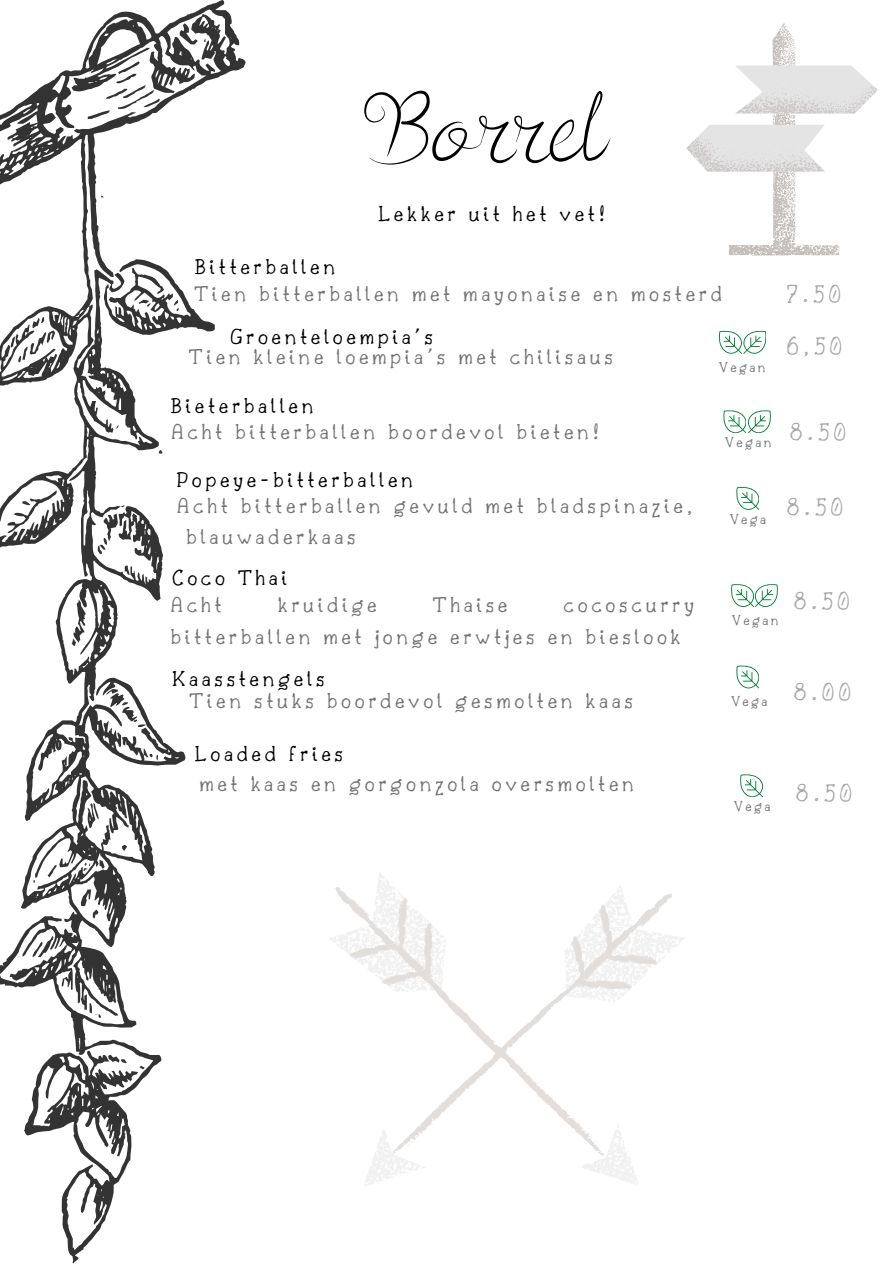
<style>
.page{position:relative;width:894px;height:1264px;background:#fff}
.page>*{position:absolute;margin:0;border:0;box-sizing:border-box;transform-origin:0 0}
.t1{font:113.1px "Alamanda";color:#000}
.t2{font:300 25.2px "Drukaatie Burti";letter-spacing:.16em;color:#a6a6a6}
.t3{font:300 22.8px/31.5px "Drukaatie Burti";letter-spacing:.16em;color:#737373}
.t4{font:300 22.8px "Drukaatie Burti";letter-spacing:.16em;color:#000}
.t5{font:300 15px "Drukaatie Burti";letter-spacing:.16em;color:#737373}
</style>
<div class="page">
<svg style="left:731px;top:584px;width:46px;height:22px"></svg>
<svg style="left:719px;top:331px;width:46px;height:22px"></svg>
<svg style="left:686px;top:23px;width:191px;height:232px"></svg>
<svg style="left:736px;top:487px;width:22px;height:22px"></svg>
<svg style="left:723px;top:410px;width:47px;height:23px"></svg>
<svg style="left:0;top:0;width:245px;height:1263px"></svg>
<svg style="left:125px;top:565px;width:4px;height:10px"></svg>
<svg style="left:108px;top:1055px;width:19px;height:8px"></svg>
<svg style="left:98px;top:513px;width:20px;height:41px"></svg>
<svg style="left:159px;top:450px;width:3px;height:4px"></svg>
<svg style="left:139px;top:1065px;width:6px;height:4px"></svg>
<svg style="left:149px;top:754px;width:9px;height:6px"></svg>
<svg style="left:106px;top:689px;width:40px;height:38px"></svg>
<svg style="left:88px;top:61px;width:72px;height:59px"></svg>
<svg style="left:7px;top:490px;width:50px;height:43px"></svg>
<svg style="left:87px;top:802px;width:12px;height:26px"></svg>
<svg style="left:122px;top:844px;width:5px;height:7px"></svg>
<svg style="left:72px;top:599px;width:14px;height:47px"></svg>
<svg style="left:10px;top:317px;width:45px;height:45px"></svg>
<svg style="left:89px;top:1003px;width:12px;height:15px"></svg>
<svg style="left:48px;top:865px;width:9px;height:12px"></svg>
<svg style="left:32px;top:935px;width:21px;height:22px"></svg>
<svg style="left:180px;top:23px;width:18px;height:21px"></svg>
<svg style="left:80px;top:889px;width:18px;height:29px"></svg>
<svg style="left:83px;top:862px;width:7px;height:8px"></svg>
<svg style="left:99px;top:859px;width:6px;height:9px"></svg>
<svg style="left:103px;top:259px;width:112px;height:76px"></svg>
<svg style="left:736px;top:665px;width:22px;height:23px"></svg>
<svg style="left:740px;top:774px;width:22px;height:22px"></svg>
<svg style="left:329px;top:872px;width:356px;height:314px"></svg>
<svg style="left:335px;top:886px;width:337px;height:273px"></svg>
<p class="t1" style="left:364px;top:54px;width:247px">Borrel</p>
<p class="t4" style="left:378px;top:200px;width:229px">Lekker uit het vet!</p>
<h2 class="t4" style="left:194px;top:254px;width:142px">Bitterballen</h2>
<h2 class="t3" style="left:194px;top:278px;width:528px">Tien bitterballen met mayonaise en mosterd</h2>
<p class="t4" style="left:230px;top:324px;width:204px">Groenteloempia's</p>
<p class="t3" style="left:189px;top:341px;width:425px">Tien kleine loempia's met chilisaus</p>
<h1 class="t5" style="left:718px;top:358px;width:48px">Vegan</h1>
<h2 class="t2" style="left:786px;top:280px;width:56px">7.50</h2>
<h2 class="t2" style="left:786px;top:331px;width:57px">6,50</h2>
<h2 class="t4" style="left:170px;top:392px;width:144px">Bieterballen</h2>
<p class="t3" style="left:171px;top:415px;width:429px">Acht bitterballen boordevol bieten!</p>
<h2 class="t2" style="left:789px;top:417px;width:58px">8.50</h2>
<p class="t5" style="left:724px;top:433px;width:48px">Vegan</p>
<h2 class="t4" style="left:177px;top:466px;width:237px">Popeye-bitterballen</h2>
<p class="t3" style="left:186px;top:489px;width:508px;text-indent:-9px">Acht bitterballen gevuld met bladspinazie, blauwaderkaas</p>
<h2 class="t5" style="left:729px;top:510px;width:38px">Vega</h2>
<h2 class="t2" style="left:786px;top:492px;width:58px">8.50</h2>
<h2 class="t4" style="left:172px;top:564px;width:116px">Coco Thai</h2>
<p class="t3" style="left:170px;top:588px;width:53px">Acht</p>
<p class="t3" style="left:278px;top:588px;width:100px">kruidige</p>
<p class="t3" style="left:433px;top:588px;width:76px">Thaise</p>
<p class="t3" style="left:170px;top:588px;width:525px;text-indent:393px">cocoscurry bitterballen met jonge erwtjes en bieslook</p>
<p class="t5" style="left:731px;top:612px;width:48px">Vegan</p>
<h2 class="t4" style="left:172px;top:665px;width:154px">Kaasstengels</h2>
<h2 class="t3" style="left:189px;top:684px;width:445px">Tien stuks boordevol gesmolten kaas</h2>
<p class="t5" style="left:731px;top:693px;width:38px">Vega</p>
<h2 class="t2" style="left:793px;top:586px;width:58px">8.50</h2>
<h2 class="t2" style="left:793px;top:677px;width:59px">8.00</h2>
<p class="t4" style="left:194px;top:740px;width:150px">Loaded fries</p>
<p class="t3" style="left:199px;top:767px;width:436px">met kaas en gorgonzola oversmolten</p>
<h2 class="t5" style="left:733px;top:797px;width:38px">Vega</h2>
<h2 class="t2" style="left:795px;top:779px;width:58px">8.50</h2>
</div>
